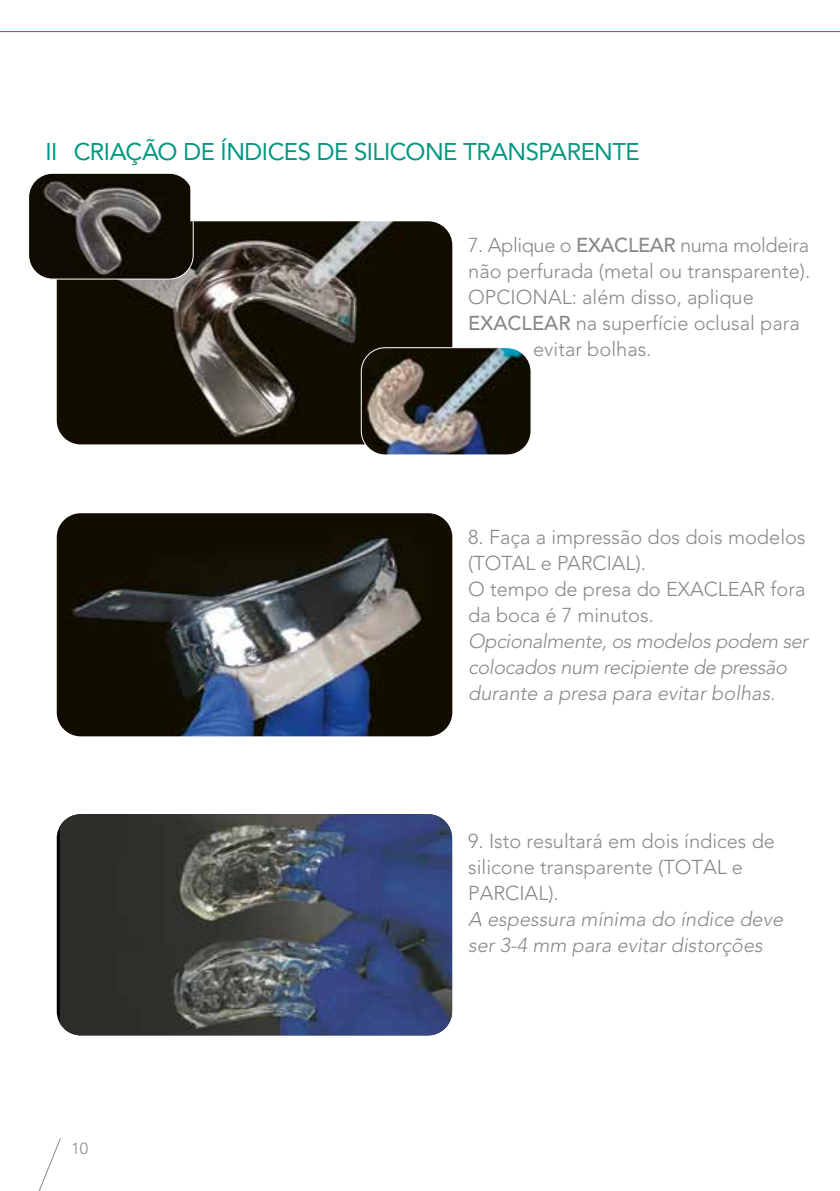
<style>
.page{position:relative;width:840px;height:1191px;background:#fff}
.page>*{position:absolute;margin:0;border:0;box-sizing:border-box;transform-origin:0 0}
.t1{font:24px "Avenir LT Std";letter-spacing:-.025em;color:#009880}
.t2{font:300 20px/26px "Avenir LT Std";color:#878988}
.t3{font:italic 300 20px/26px "Avenir LT Std";letter-spacing:-.02em;color:#878988}
.t4{font:italic 300 20px/26px "Avenir LT Std";color:#878988}
.t5{font:300 20px "Avenir LT Std";letter-spacing:-.02em;color:#878988}
.t6{font:300 16px "Avenir LT Std";color:#878988}
.s1{font-weight:500}
</style>
<div class="page">
<svg style="left:38px;top:1138px;width:23px;height:53px"></svg>
<img style="left:57px;top:221px;width:395px;height:223px">
<img style="left:57px;top:513px;width:395px;height:223px">
<img style="left:60px;top:814px;width:392px;height:221px">
<img style="left:30px;top:173px;width:160px;height:106px">
<div style="left:28px;top:173px;width:165px;height:106px;border:1px solid #fff;border-radius:24px"></div>
<img style="left:361px;top:348px;width:169px;height:107px">
<div style="left:361px;top:347px;width:170px;height:108px;border:1px solid #fff;border-radius:24px"></div>
<hr style="left:0;top:31px;width:839px;height:1px;background:#009880">
<p class="t1" style="left:45px;top:138px;width:595px">II CRIAÇÃO DE ÍNDICES DE SILICONE TRANSPARENTE</p>
<p class="t5" style="left:468px;top:234px;width:342px">7. Aplique o <span class="s1">EXACLEAR</span> numa moldeira</p>
<p class="t2" style="left:468px;top:259px;width:343px">não perfurada (metal ou transparente).</p>
<p class="t2" style="left:468px;top:285px;width:287px">OPCIONAL: além disso, aplique</p>
<p class="t2" style="left:468px;top:311px;width:333px"><span class="s1">EXACLEAR</span> na superfície oclusal para</p>
<p class="t2" style="left:533px;top:337px;width:120px">evitar bolhas.</p>
<p class="t2" style="left:468px;top:524px;width:338px">8. Faça a impressão dos dois modelos (TOTAL e PARCIAL).<br>O tempo de presa do EXACLEAR fora da boca é 7 minutos.</p>
<p class="t3" style="left:468px;top:629px;width:341px">Opcionalmente, os modelos podem ser colocados num recipiente de pressão durante a presa para evitar bolhas.</p>
<p class="t6" style="left:71px;top:1138px;width:18px">10</p>
<p class="t2" style="left:468px;top:828px;width:308px">9. Isto resultará em dois índices de silicone transparente (TOTAL e<br>PARCIAL).</p>
<p class="t4" style="left:468px;top:906px;width:316px">A espessura mínima do índice deve ser 3-4 mm para evitar distorções</p>
</div>
